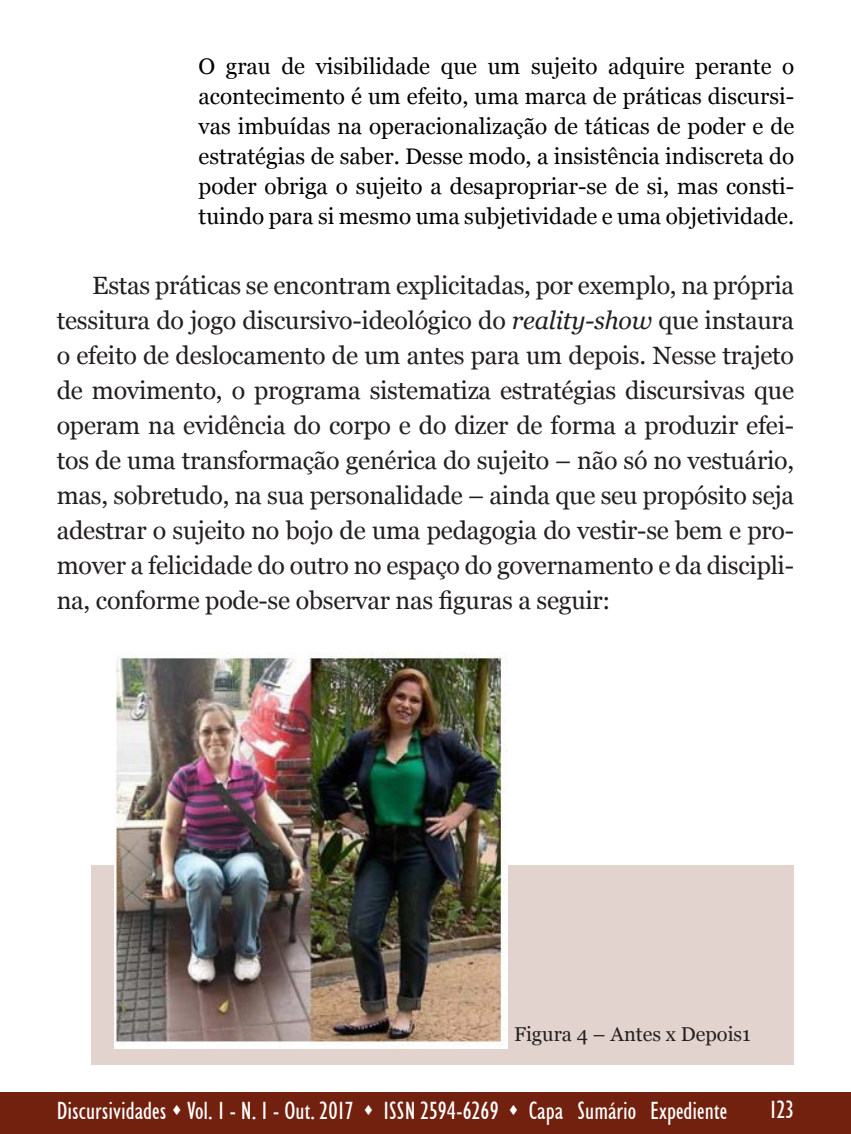
<style>
.page{position:relative;width:851px;height:1134px;background:#fff}
.page>*{position:absolute;margin:0;border:0;box-sizing:border-box;transform-origin:0 0}
.t1{font:25px/35px "Georgia";letter-spacing:-.01em;color:#231f20;text-align:justify}
.t2{font:condensed 25px "Humanist 521 BT";color:#fff}
.t3{font:22.5px/30px "Georgia";color:#000;text-align:justify}
.t4{font:20px "Georgia";color:#231f20}
.s1{font-style:italic}
</style>
<div class="page">
<div style="left:0;top:1092px;width:850px;height:42px;background:#72210f"></div>
<div style="left:91px;top:865px;width:702px;height:199px;background:#e3d3cf"></div>
<img style="left:115px;top:652px;width:392px;height:397px">
<p class="t3" style="left:198px;top:51px;width:597px">O grau de visibilidade que um sujeito adquire perante o acontecimento é um efeito, uma marca de práticas discursi&shy;vas imbuídas na operacionalização de táticas de poder e de estratégias de saber. Desse modo, a insistência indiscreta do poder obriga o sujeito a desapropriar-se de si, mas consti&shy;tuindo para si mesmo uma subjetividade e uma objetividade.</p>
<p class="t1" style="left:57px;top:268px;width:739px;text-indent:36px">Estas práticas se encontram explicitadas, por exemplo, na própria tessitura do jogo discursivo-ideológico do <span class="s1">reality-show</span> que instaura o efeito de deslocamento de um antes para um depois. Nesse trajeto de movimento, o programa sistematiza estratégias discursivas que operam na evidência do corpo e do dizer de forma a produzir efei&shy;tos de uma transformação genérica do sujeito – não só no vestuário, mas, sobretudo, na sua personalidade – ainda que seu propósito seja adestrar o sujeito no bojo de uma pedagogia do vestir-se bem e pro&shy;mover a felicidade do outro no espaço do governamento e da discipli&shy;na, conforme pode-se observar nas figuras a seguir:</p>
<p class="t4" style="left:514px;top:1022px;width:238px">Figura 4 – Antes x Depois1</p>
<p class="t2" style="left:57px;top:1096px;width:672px">Discursividades ▲ Vol. 1 - N. 1 - Out. 2017 ▲ ISSN 2594-6269 ▲ Capa Sumário Expediente</p>
<p class="t2" style="left:769px;top:1095px;width:26px">123</p>
</div>
